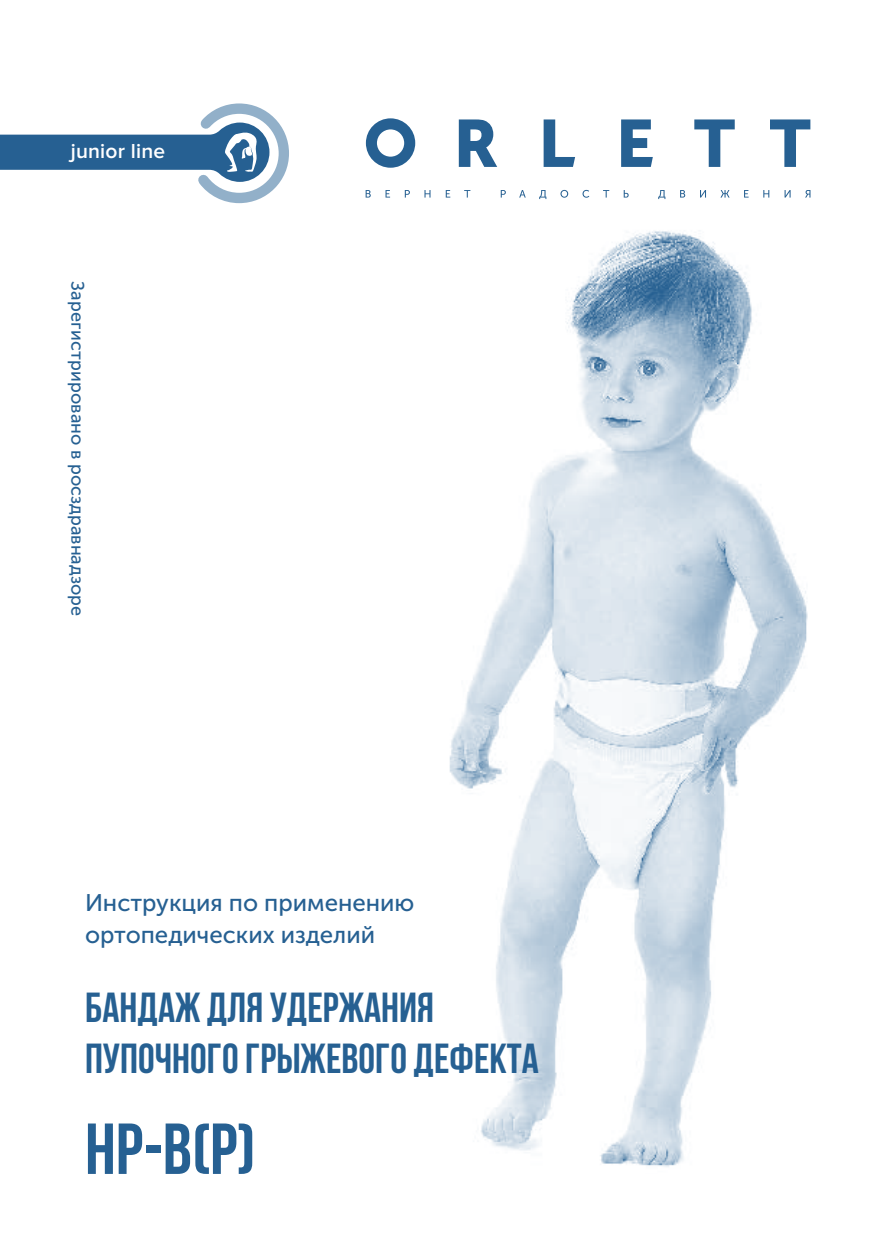
<style>
.page{position:relative;width:893px;height:1259px;background:#fff}
.page>*{position:absolute;margin:0;border:0;box-sizing:border-box;transform-origin:0 0}
.t1{font:700 72px "Bebas Neue";color:#266092}
.t2{font:700 42px/50.4px "Bebas Neue";color:#266092}
.t3{font:24px/31.2px "Museo Sans Cyrl 500";color:#266092}
.t4{font:600 21px "Proxima Nova";letter-spacing:.01em;color:#fff}
.t5{font:18px "Museo Sans Cyrl 500";letter-spacing:.01em;color:#266092}
</style>
<div class="page">
<svg style="left:366px;top:190px;width:5px;height:8px"></svg>
<svg style="left:385px;top:190px;width:5px;height:8px"></svg>
<svg style="left:405px;top:190px;width:5px;height:8px"></svg>
<svg style="left:424px;top:190px;width:6px;height:8px"></svg>
<svg style="left:446px;top:190px;width:4px;height:8px"></svg>
<svg style="left:464px;top:190px;width:6px;height:8px"></svg>
<svg style="left:501px;top:190px;width:5px;height:8px"></svg>
<svg style="left:519px;top:190px;width:7px;height:8px"></svg>
<svg style="left:539px;top:190px;width:7px;height:9px"></svg>
<svg style="left:560px;top:190px;width:8px;height:8px"></svg>
<svg style="left:562px;top:191px;width:5px;height:6px"></svg>
<svg style="left:582px;top:190px;width:7px;height:8px"></svg>
<svg style="left:603px;top:190px;width:6px;height:8px"></svg>
<svg style="left:624px;top:190px;width:5px;height:8px"></svg>
<svg style="left:658px;top:190px;width:7px;height:9px"></svg>
<svg style="left:680px;top:190px;width:5px;height:8px"></svg>
<svg style="left:700px;top:190px;width:6px;height:8px"></svg>
<svg style="left:720px;top:190px;width:10px;height:8px"></svg>
<svg style="left:744px;top:190px;width:5px;height:8px"></svg>
<svg style="left:763px;top:190px;width:6px;height:8px"></svg>
<svg style="left:785px;top:190px;width:6px;height:8px"></svg>
<svg style="left:805px;top:190px;width:5px;height:8px"></svg>
<svg style="left:459px;top:119px;width:38px;height:48px"></svg>
<svg style="left:544px;top:119px;width:31px;height:48px"></svg>
<svg style="left:621px;top:119px;width:32px;height:48px"></svg>
<svg style="left:694px;top:119px;width:41px;height:48px"></svg>
<svg style="left:770px;top:119px;width:40px;height:48px"></svg>
<svg style="left:366px;top:118px;width:49px;height:50px"></svg>
<svg style="left:0;top:103px;width:289px;height:101px"></svg>
<img style="left:449px;top:231px;width:359px;height:936px">
<p class="t4" style="left:71px;top:139px;width:96px">junior line</p>
<p class="t5" style="left:88px;top:281px;width:336px;rotate:90deg">Зарегистрировано в росздравнадзоре</p>
<p class="t3" style="left:85px;top:887px;width:331px">Инструкция по применению ортопедических изделий</p>
<h2 class="t2" style="left:85px;top:982px;width:455px">БАНДАЖ ДЛЯ УДЕРЖАНИЯ<br>ПУПОЧНОГО ГРЫЖЕВОГО ДЕФЕКТА</h2>
<h1 class="t1" style="left:85px;top:1109px;width:172px">HP-B(P)</h1>
</div>
